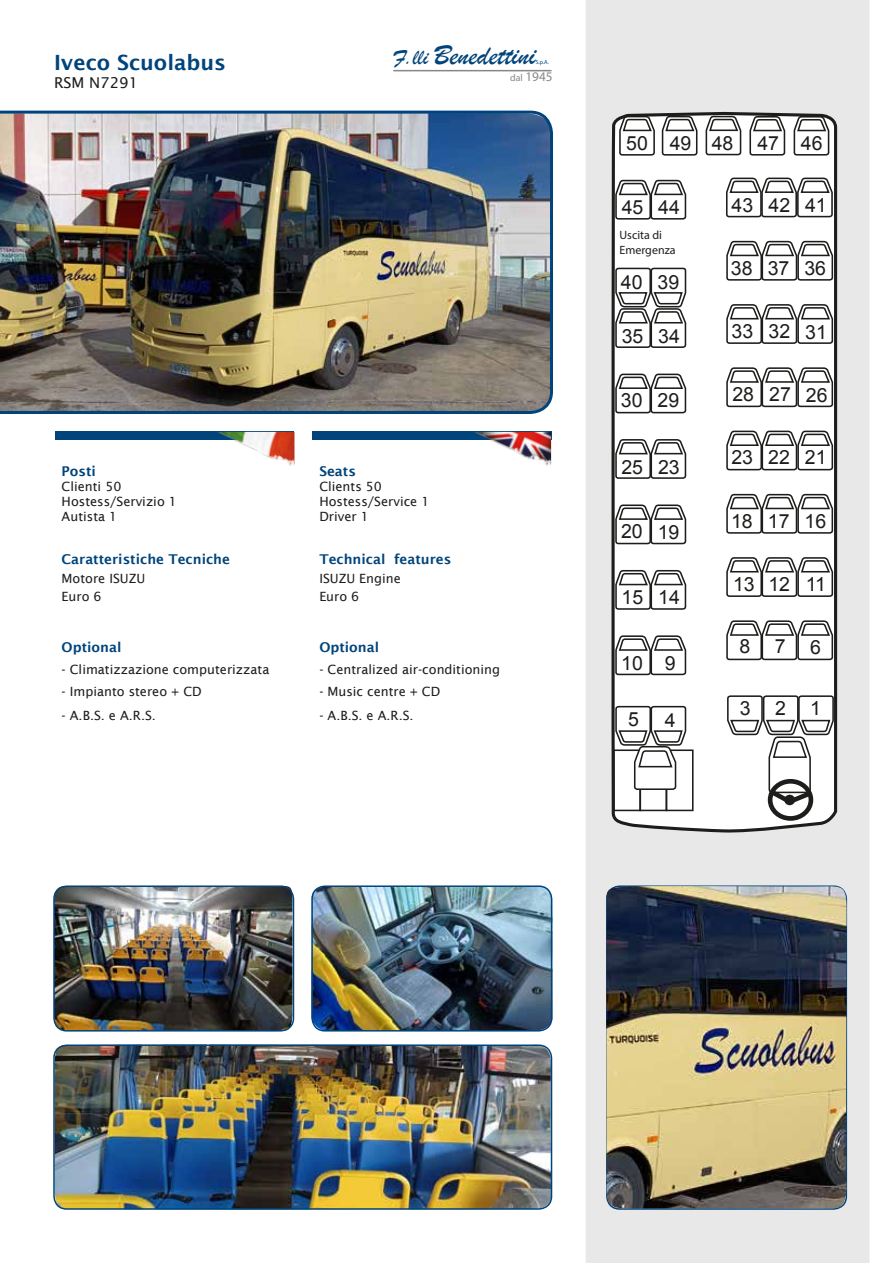
<style>
.page{position:relative;width:893px;height:1263px;background:#fff}
.page>*{position:absolute;margin:0;border:0;box-sizing:border-box;transform-origin:0 0}
.t1{font:28.8px "Brush Script";color:#00447b}
.t2{font:600 21px "Lucida Sans";color:#00447b}
.t3{font:19.5px "Arial";color:#1d1d1b}
.t4{font:15px "Lucida Sans";color:#1d1d1b}
.t5{font:600 13.5px "Lucida Sans";color:#00447b}
.t6{font:13.2px "Myriad Pro";color:#878787}
.t7{font:12.75px/15.3px "Lucida Sans";color:#1d1d1b}
.t8{font:12px/15px "Myriad Pro";color:#1d1d1b}
.t9{font:5.85px "Myriad Pro";color:#00447b}
.s1{font-size:22.35px}
.s2{font-size:9.9px}
</style>
<div class="page">
<img style="left:54px;top:886px;width:238px;height:145px">
<div style="left:586px;top:0;width:284px;height:1263px;background:#e8e8e8"></div>
<svg style="left:611px;top:112px;width:228px;height:721px"></svg>
<div style="left:768px;top:779px;width:45px;height:42px;border:5px solid #1d1d1b;border-radius:50%"></div>
<div style="left:613px;top:749px;width:28px;height:62px;border:2px solid #1d1d1b"></div>
<div style="left:639px;top:749px;width:28px;height:62px;border:2px solid #1d1d1b"></div>
<div style="left:665px;top:749px;width:29px;height:62px;border:2px solid #1d1d1b"></div>
<svg style="left:725px;top:615px;width:109px;height:46px"></svg>
<svg style="left:726px;top:695px;width:109px;height:113px"></svg>
<svg style="left:725px;top:489px;width:109px;height:45px"></svg>
<svg style="left:725px;top:426px;width:109px;height:45px"></svg>
<svg style="left:725px;top:552px;width:109px;height:46px"></svg>
<svg style="left:725px;top:362px;width:109px;height:46px"></svg>
<svg style="left:725px;top:236px;width:109px;height:45px"></svg>
<svg style="left:725px;top:299px;width:109px;height:46px"></svg>
<svg style="left:725px;top:173px;width:109px;height:45px"></svg>
<svg style="left:614px;top:705px;width:73px;height:86px"></svg>
<svg style="left:614px;top:630px;width:73px;height:46px"></svg>
<svg style="left:614px;top:565px;width:73px;height:45px"></svg>
<svg style="left:614px;top:500px;width:73px;height:45px"></svg>
<svg style="left:614px;top:434px;width:73px;height:46px"></svg>
<svg style="left:614px;top:369px;width:73px;height:45px"></svg>
<svg style="left:614px;top:267px;width:73px;height:82px"></svg>
<svg style="left:614px;top:175px;width:73px;height:45px"></svg>
<svg style="left:792px;top:111px;width:38px;height:45px"></svg>
<svg style="left:748px;top:111px;width:38px;height:45px"></svg>
<svg style="left:704px;top:111px;width:38px;height:45px"></svg>
<svg style="left:618px;top:111px;width:80px;height:45px"></svg>
<img style="left:312px;top:886px;width:240px;height:145px">
<img style="left:56px;top:1045px;width:495px;height:162px">
<img style="left:0;top:111px;width:553px;height:303px">
<div style="left:53px;top:885px;width:241px;height:146px;border:2px solid #00447b;border-radius:13px"></div>
<div style="left:311px;top:885px;width:241px;height:146px;border:2px solid #00447b;border-radius:13px"></div>
<div style="left:53px;top:1044px;width:499px;height:166px;border:2px solid #00447b;border-radius:13px"></div>
<hr style="left:393px;top:70px;width:158px;height:1px;background:#878787">
<div style="left:55px;top:432px;width:239px;height:8px;background:#00447b"></div>
<img style="left:218px;top:432px;width:76px;height:34px">
<div style="left:312px;top:432px;width:239px;height:8px;background:#00447b"></div>
<img style="left:474px;top:432px;width:77px;height:34px">
<img style="left:602px;top:886px;width:245px;height:325px">
<h2 class="t2" style="left:54px;top:51px;width:174px">Iveco Scuolabus</h2>
<p class="t4" style="left:54px;top:74px;width:86px">RSM N7291</p>
<h1 class="t1" style="left:393px;top:38px;width:144px"><span class="s1">F.lli</span> Benedettini</h1>
<p class="t9" style="left:536px;top:59px;width:15px">S.p.A.</p>
<p class="t6" style="left:510px;top:68px;width:44px"><span class="s2">dal</span> 1945</p>
<p class="t5" style="left:62px;top:463px;width:36px">Posti</p>
<p class="t7" style="left:62px;top:479px;width:117px">Clienti 50<br>Hostess/Servizio 1<br>Autista 1</p>
<p class="t5" style="left:62px;top:552px;width:170px">Caratteristiche Tecniche</p>
<p class="t7" style="left:62px;top:569px;width:85px;line-height:18.6px">Motore ISUZU<br>Euro 6</p>
<p class="t5" style="left:62px;top:639px;width:61px">Optional</p>
<p class="t7" style="left:62px;top:662px;width:209px">- Climatizzazione computerizzata</p>
<p class="t7" style="left:62px;top:684px;width:142px">- Impianto stereo + CD</p>
<p class="t7" style="left:62px;top:708px;width:96px">- A.B.S. e A.R.S.</p>
<p class="t5" style="left:319px;top:463px;width:38px">Seats</p>
<p class="t7" style="left:319px;top:479px;width:112px">Clients 50<br>Hostess/Service 1<br>Driver 1</p>
<p class="t5" style="left:319px;top:552px;width:134px">Technical features</p>
<p class="t7" style="left:319px;top:569px;width:83px;line-height:18.6px">ISUZU Engine<br>Euro 6</p>
<p class="t5" style="left:319px;top:639px;width:61px">Optional</p>
<p class="t7" style="left:319px;top:662px;width:182px">- Centralized air-conditioning</p>
<p class="t7" style="left:319px;top:684px;width:122px">- Music centre + CD</p>
<p class="t7" style="left:319px;top:708px;width:96px">- A.B.S. e A.R.S.</p>
<h3 class="t3" style="left:626px;top:130px;width:198px">50 49 48 47 46</h3>
<h3 class="t3" style="left:622px;top:194px;width:60px">45 44</h3>
<p class="t8" style="left:620px;top:227px;width:58px">Uscita di<br>Emergenza</p>
<h3 class="t3" style="left:621px;top:269px;width:60px">40 39</h3>
<h3 class="t3" style="left:732px;top:192px;width:97px">43 42 41</h3>
<h3 class="t3" style="left:731px;top:255px;width:97px">38 37 36</h3>
<h3 class="t3" style="left:622px;top:323px;width:60px">35 34</h3>
<h3 class="t3" style="left:732px;top:319px;width:97px">33 32 31</h3>
<h3 class="t3" style="left:621px;top:387px;width:60px">30 29</h3>
<h3 class="t3" style="left:621px;top:455px;width:60px">25 23</h3>
<h3 class="t3" style="left:621px;top:519px;width:60px">20 19</h3>
<h3 class="t3" style="left:622px;top:584px;width:60px">15 14</h3>
<h3 class="t3" style="left:621px;top:650px;width:56px">10 9</h3>
<h3 class="t3" style="left:628px;top:707px;width:12px">5</h3>
<h3 class="t3" style="left:665px;top:707px;width:12px">4</h3>
<h3 class="t3" style="left:732px;top:381px;width:97px">28 27 26</h3>
<h3 class="t3" style="left:731px;top:444px;width:97px">23 22 21</h3>
<h3 class="t3" style="left:731px;top:508px;width:97px">18 17 16</h3>
<h3 class="t3" style="left:733px;top:571px;width:95px">13 12 11</h3>
<h3 class="t3" style="left:740px;top:634px;width:12px">8</h3>
<h3 class="t3" style="left:775px;top:634px;width:47px">7 6</h3>
<h3 class="t3" style="left:740px;top:695px;width:12px">3</h3>
<h3 class="t3" style="left:775px;top:695px;width:47px">2 1</h3>
</div>
